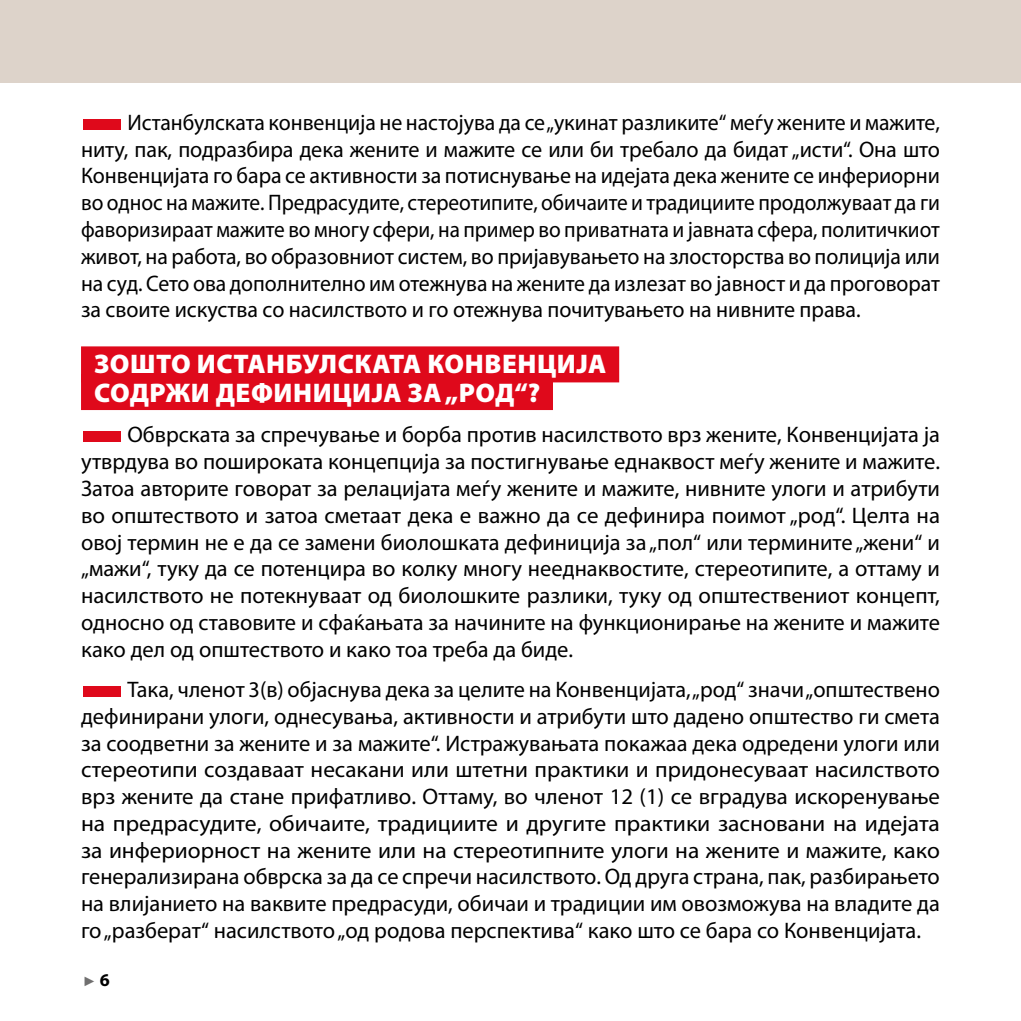
<style>
.page{position:relative;width:1021px;height:1021px;background:#fff}
.page>*{position:absolute;margin:0;border:0;box-sizing:border-box;transform-origin:0 0}
.t1{font:900 27px/29.2px "Myriad Pro";letter-spacing:.02em;color:#fff}
.t2{font:22.5px/26.8px "Myriad Pro";letter-spacing:-.005em;color:#000;text-align:justify}
.t3{font:13.5px "Arial";color:#706f6f}
.s1{color:#df091b}
.s2{font-family:"Myriad Pro";font-weight:700;font-size:18px;color:#000}
</style>
<div class="page">
<div style="left:81px;top:346px;width:538px;height:36px;background:#df091b"></div>
<div style="left:81px;top:374px;width:472px;height:36px;background:#df091b"></div>
<div style="left:0;top:0;width:1020px;height:83px;background:#ddd3ca"></div>
<p class="t2" style="left:81px;top:108px;width:860px"><span class="s1">■</span>Истанбулската конвенција не настојува да се „укинат разликите“ меѓу жените и мажите, ниту, пак, подразбира дека жените и мажите се или би требало да бидат „исти“. Она што Конвенцијата го бара се активности за потиснување на идејата дека жените се инфериорни во однос на мажите. Предрасудите, стереотипите, обичаите и традициите продолжуваат да ги фаворизираат мажите во многу сфери, на пример во приватната и јавната сфера, политичкиот живот, на работа, во образовниот систем, во пријавувањето на злосторства во полиција или на суд. Сето ова дополнително им отежнува на жените да излезат во јавност и да проговорат за своите искуства со насилството и го отежнува почитувањето на нивните права.</p>
<p class="t1" style="left:94px;top:348px;width:514px">ЗОШТО ИСТАНБУЛСКАТА КОНВЕНЦИЈА<br>СОДРЖИ ДЕФИНИЦИЈА ЗА „РОД“?</p>
<p class="t2" style="left:81px;top:421px;width:860px"><span class="s1">■</span>Обврската за спречување и борба против насилството врз жените, Конвенцијата ја утврдува во пошироката концепција за постигнување еднаквост меѓу жените и мажите.<br>Затоа авторите говорат за релацијата меѓу жените и мажите, нивните улоги и атрибути во општеството и затоа сметаат дека е важно да се дефинира поимот „род“. Целта на овој термин не е да се замени биолошката дефиниција за „пол“ или термините „жени“ и „мажи“, туку да се потенцира во колку многу нееднаквостите, стереотипите, а оттаму и насилството не потекнуваат од биолошките разлики, туку од општествениот концепт, односно од ставовите и сфаќањата за начините на функционирање на жените и мажите како дел од општеството и како тоа треба да биде.</p>
<p class="t2" style="left:81px;top:675px;width:860px"><span class="s1">■</span>Така, членот 3(в) објаснува дека за целите на Конвенцијата, „род“ значи „општествено дефинирани улоги, однесувања, активности и атрибути што дадено општество ги смета за соодветни за жените и за мажите“. Истражувањата покажаа дека одредени улоги или стереотипи создаваат несакани или штетни практики и придонесуваат насилството врз жените да стане прифатливо. Оттаму, во членот 12 (1) се вградува искоренување на предрасудите, обичаите, традициите и другите практики засновани на идејата за инфериорност на жените или на стереотипните улоги на жените и мажите, како генерализирана обврска за да се спречи насилството. Од друга страна, пак, разбирањето на влијанието на ваквите предрасуди, обичаи и традиции им овозможува на владите да го „разберат“ насилството „од родова перспектива“ како што се бара со Конвенцијата.</p>
<p class="t3" style="left:83px;top:972px;width:28px">► <span class="s2">6</span></p>
</div>
